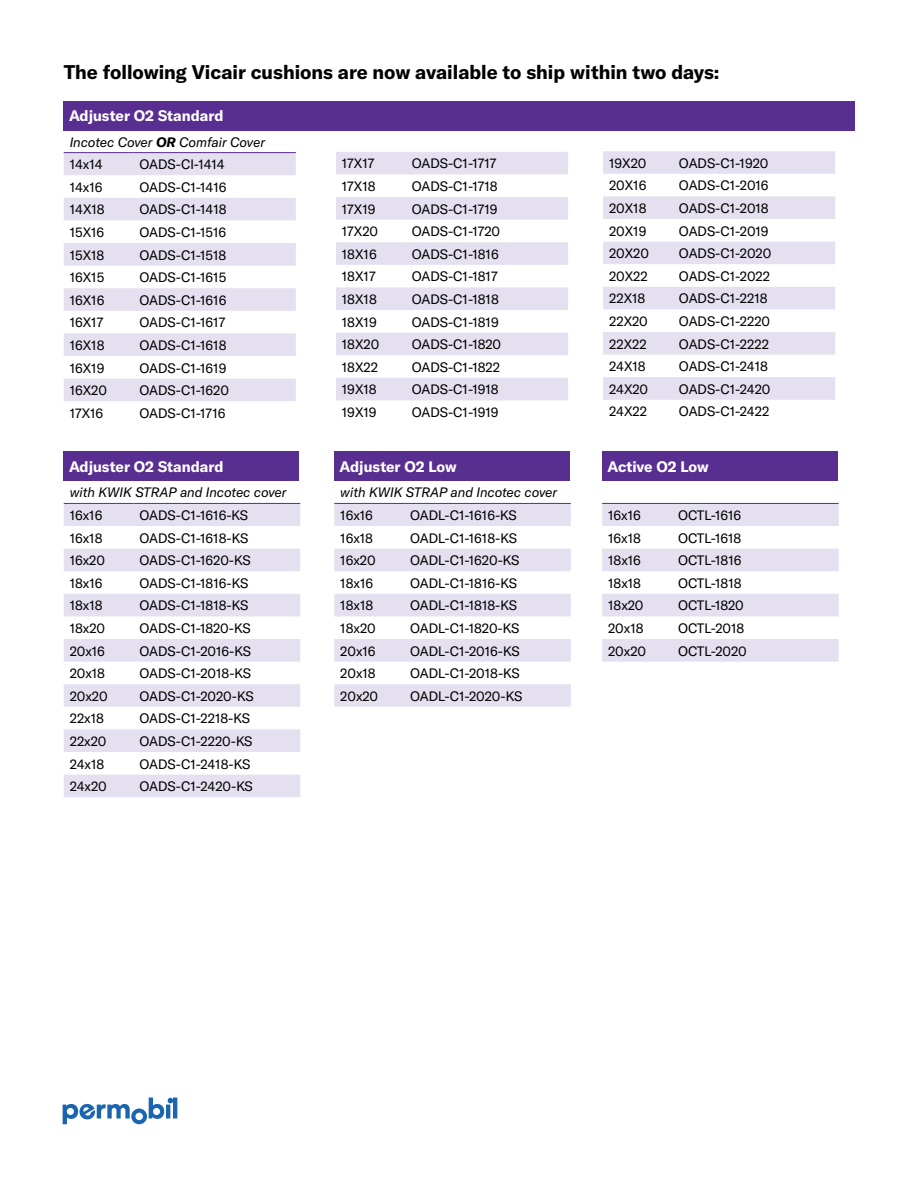
<style>
.page{position:relative;width:918px;height:1188px;background:#fff}
.page>*{position:absolute;margin:0;border:0;box-sizing:border-box;transform-origin:0 0}
.t1{font:700 19.5px "GT America";color:#000}
.t2{font:700 15px "GT America";color:#fff}
.t3{font:13.5px "GT America";color:#000}
.t4{font:italic 13.5px/22.6px "GT America";color:#000}
.s1{font-weight:700}
.s2{font-style:normal}
</style>
<div class="page">
<div style="left:63px;top:101px;width:791px;height:29px;background:#582e91"></div>
<div style="left:63px;top:451px;width:236px;height:30px;background:#582e91"></div>
<div style="left:334px;top:451px;width:236px;height:30px;background:#582e91"></div>
<div style="left:602px;top:451px;width:236px;height:30px;background:#582e91"></div>
<svg style="left:64px;top:153px;width:232px;height:248px;fill:#e5e0f0"></svg>
<hr style="left:64px;top:152px;width:70px;height:1px;background:#582e91">
<hr style="left:134px;top:152px;width:162px;height:1px;background:#582e91">
<svg style="left:64px;top:504px;width:236px;height:293px;fill:#e5e0f0"></svg>
<hr style="left:64px;top:503px;width:70px;height:1px;background:#582e91">
<hr style="left:134px;top:503px;width:166px;height:1px;background:#582e91">
<svg style="left:334px;top:504px;width:237px;height:203px;fill:#e5e0f0"></svg>
<hr style="left:334px;top:503px;width:70px;height:1px;background:#582e91">
<hr style="left:404px;top:503px;width:167px;height:1px;background:#582e91">
<svg style="left:602px;top:504px;width:237px;height:158px"></svg>
<hr style="left:602px;top:503px;width:70px;height:1px;background:#582e91">
<hr style="left:672px;top:503px;width:167px;height:1px;background:#582e91">
<svg style="left:63px;top:1098px;width:114px;height:26px"></svg>
<svg style="left:336px;top:152px;width:232px;height:248px"></svg>
<div style="left:336px;top:197px;width:232px;height:23px;background:#e5e0f0"></div>
<div style="left:603px;top:151px;width:232px;height:23px;background:#e5e0f0"></div>
<svg style="left:603px;top:196px;width:232px;height:204px;fill:#e5e0f0"></svg>
<h1 class="t1" style="left:64px;top:60px;width:657px">The following Vicair cushions are now available to ship within two days:</h1>
<p class="t2" style="left:69px;top:106px;width:156px">Adjuster O2 Standard</p>
<p class="t4" style="left:70px;top:131px;width:197px">Incotec Cover <span class="s1">OR</span> Comfair Cover<br><span class="s2">14x14</span></p>
<p class="t3" style="left:140px;top:156px;width:87px">OADS-CI-1414</p>
<p class="t3" style="left:70px;top:179px;width:34px">14x16</p>
<p class="t3" style="left:140px;top:179px;width:88px">OADS-C1-1416</p>
<p class="t3" style="left:70px;top:202px;width:36px">14X18</p>
<p class="t3" style="left:140px;top:202px;width:88px">OADS-C1-1418</p>
<p class="t3" style="left:70px;top:224px;width:36px">15X16</p>
<p class="t3" style="left:140px;top:224px;width:88px">OADS-C1-1516</p>
<p class="t3" style="left:70px;top:247px;width:36px">15X18</p>
<p class="t3" style="left:140px;top:247px;width:88px">OADS-C1-1518</p>
<p class="t3" style="left:70px;top:269px;width:36px">16X15</p>
<p class="t3" style="left:140px;top:269px;width:88px">OADS-C1-1615</p>
<p class="t3" style="left:70px;top:292px;width:36px">16X16</p>
<p class="t3" style="left:140px;top:292px;width:88px">OADS-C1-1616</p>
<p class="t3" style="left:70px;top:315px;width:35px">16X17</p>
<p class="t3" style="left:140px;top:315px;width:87px">OADS-C1-1617</p>
<p class="t3" style="left:70px;top:337px;width:36px">16X18</p>
<p class="t3" style="left:140px;top:337px;width:88px">OADS-C1-1618</p>
<p class="t3" style="left:70px;top:360px;width:36px">16X19</p>
<p class="t3" style="left:140px;top:360px;width:88px">OADS-C1-1619</p>
<p class="t3" style="left:70px;top:382px;width:39px">16X20</p>
<p class="t3" style="left:140px;top:382px;width:91px">OADS-C1-1620</p>
<p class="t3" style="left:70px;top:405px;width:35px">17X16</p>
<p class="t3" style="left:140px;top:405px;width:87px">OADS-C1-1716</p>
<p class="t3" style="left:342px;top:156px;width:34px">17X17</p>
<p class="t3" style="left:412px;top:156px;width:86px">OADS-C1-1717</p>
<p class="t3" style="left:342px;top:178px;width:35px">17X18</p>
<p class="t3" style="left:412px;top:178px;width:87px">OADS-C1-1718</p>
<p class="t3" style="left:342px;top:201px;width:35px">17X19</p>
<p class="t3" style="left:412px;top:201px;width:87px">OADS-C1-1719</p>
<p class="t3" style="left:342px;top:224px;width:38px">17X20</p>
<p class="t3" style="left:412px;top:224px;width:90px">OADS-C1-1720</p>
<p class="t3" style="left:342px;top:246px;width:36px">18X16</p>
<p class="t3" style="left:412px;top:246px;width:88px">OADS-C1-1816</p>
<p class="t3" style="left:342px;top:269px;width:35px">18X17</p>
<p class="t3" style="left:412px;top:269px;width:87px">OADS-C1-1817</p>
<p class="t3" style="left:342px;top:291px;width:36px">18X18</p>
<p class="t3" style="left:412px;top:291px;width:89px">OADS-C1-1818</p>
<p class="t3" style="left:342px;top:314px;width:36px">18X19</p>
<p class="t3" style="left:412px;top:314px;width:88px">OADS-C1-1819</p>
<p class="t3" style="left:342px;top:337px;width:39px">18X20</p>
<p class="t3" style="left:412px;top:337px;width:91px">OADS-C1-1820</p>
<p class="t3" style="left:342px;top:359px;width:38px">18X22</p>
<p class="t3" style="left:412px;top:359px;width:90px">OADS-C1-1822</p>
<p class="t3" style="left:342px;top:382px;width:36px">19X18</p>
<p class="t3" style="left:412px;top:382px;width:88px">OADS-C1-1918</p>
<p class="t3" style="left:342px;top:404px;width:36px">19X19</p>
<p class="t3" style="left:412px;top:404px;width:88px">OADS-C1-1919</p>
<p class="t3" style="left:609px;top:155px;width:39px">19X20</p>
<p class="t3" style="left:679px;top:155px;width:91px">OADS-C1-1920</p>
<p class="t3" style="left:609px;top:178px;width:39px">20X16</p>
<p class="t3" style="left:679px;top:178px;width:91px">OADS-C1-2016</p>
<p class="t3" style="left:609px;top:200px;width:39px">20X18</p>
<p class="t3" style="left:679px;top:200px;width:91px">OADS-C1-2018</p>
<p class="t3" style="left:609px;top:223px;width:39px">20X19</p>
<p class="t3" style="left:679px;top:223px;width:91px">OADS-C1-2019</p>
<p class="t3" style="left:609px;top:245px;width:41px">20X20</p>
<p class="t3" style="left:679px;top:245px;width:94px">OADS-C1-2020</p>
<p class="t3" style="left:609px;top:268px;width:40px">20X22</p>
<p class="t3" style="left:679px;top:268px;width:93px">OADS-C1-2022</p>
<p class="t3" style="left:609px;top:291px;width:38px">22X18</p>
<p class="t3" style="left:679px;top:291px;width:90px">OADS-C1-2218</p>
<p class="t3" style="left:609px;top:313px;width:40px">22X20</p>
<p class="t3" style="left:679px;top:313px;width:93px">OADS-C1-2220</p>
<p class="t3" style="left:609px;top:336px;width:39px">22X22</p>
<p class="t3" style="left:679px;top:336px;width:92px">OADS-C1-2222</p>
<p class="t3" style="left:609px;top:358px;width:38px">24X18</p>
<p class="t3" style="left:679px;top:358px;width:90px">OADS-C1-2418</p>
<p class="t3" style="left:609px;top:381px;width:41px">24X20</p>
<p class="t3" style="left:679px;top:381px;width:93px">OADS-C1-2420</p>
<p class="t3" style="left:609px;top:404px;width:40px">24X22</p>
<p class="t3" style="left:679px;top:404px;width:92px">OADS-C1-2422</p>
<p class="t2" style="left:69px;top:457px;width:156px">Adjuster O2 Standard</p>
<p class="t2" style="left:340px;top:457px;width:119px">Adjuster O2 Low</p>
<p class="t2" style="left:607px;top:457px;width:103px">Active O2 Low</p>
<p class="t4" style="left:70px;top:481px;width:218px">with KWIK STRAP and Incotec cover</p>
<p class="t3" style="left:70px;top:507px;width:34px">16x16</p>
<p class="t3" style="left:140px;top:507px;width:110px">OADS-C1-1616-KS</p>
<p class="t3" style="left:70px;top:530px;width:34px">16x18</p>
<p class="t3" style="left:140px;top:530px;width:110px">OADS-C1-1618-KS</p>
<p class="t3" style="left:70px;top:553px;width:37px">16x20</p>
<p class="t3" style="left:140px;top:553px;width:113px">OADS-C1-1620-KS</p>
<p class="t3" style="left:70px;top:575px;width:34px">18x16</p>
<p class="t3" style="left:140px;top:575px;width:110px">OADS-C1-1816-KS</p>
<p class="t3" style="left:70px;top:598px;width:34px">18x18</p>
<p class="t3" style="left:140px;top:598px;width:110px">OADS-C1-1818-KS</p>
<p class="t3" style="left:70px;top:620px;width:37px">18x20</p>
<p class="t3" style="left:140px;top:620px;width:113px">OADS-C1-1820-KS</p>
<p class="t3" style="left:70px;top:643px;width:37px">20x16</p>
<p class="t3" style="left:140px;top:643px;width:113px">OADS-C1-2016-KS</p>
<p class="t3" style="left:70px;top:666px;width:37px">20x18</p>
<p class="t3" style="left:140px;top:666px;width:113px">OADS-C1-2018-KS</p>
<p class="t3" style="left:70px;top:688px;width:39px">20x20</p>
<p class="t3" style="left:140px;top:688px;width:116px">OADS-C1-2020-KS</p>
<p class="t3" style="left:70px;top:711px;width:36px">22x18</p>
<p class="t3" style="left:140px;top:711px;width:112px">OADS-C1-2218-KS</p>
<p class="t3" style="left:70px;top:733px;width:38px">22x20</p>
<p class="t3" style="left:140px;top:733px;width:114px">OADS-C1-2220-KS</p>
<p class="t3" style="left:70px;top:756px;width:36px">24x18</p>
<p class="t3" style="left:140px;top:756px;width:112px">OADS-C1-2418-KS</p>
<p class="t3" style="left:70px;top:779px;width:39px">24x20</p>
<p class="t3" style="left:140px;top:779px;width:115px">OADS-C1-2420-KS</p>
<p class="t4" style="left:340px;top:481px;width:218px">with KWIK STRAP and Incotec cover</p>
<p class="t3" style="left:340px;top:507px;width:34px">16x16</p>
<p class="t3" style="left:410px;top:507px;width:108px">OADL-C1-1616-KS</p>
<p class="t3" style="left:340px;top:530px;width:34px">16x18</p>
<p class="t3" style="left:410px;top:530px;width:108px">OADL-C1-1618-KS</p>
<p class="t3" style="left:340px;top:553px;width:37px">16x20</p>
<p class="t3" style="left:410px;top:553px;width:111px">OADL-C1-1620-KS</p>
<p class="t3" style="left:340px;top:575px;width:34px">18x16</p>
<p class="t3" style="left:410px;top:575px;width:108px">OADL-C1-1816-KS</p>
<p class="t3" style="left:340px;top:598px;width:34px">18x18</p>
<p class="t3" style="left:410px;top:598px;width:108px">OADL-C1-1818-KS</p>
<p class="t3" style="left:340px;top:620px;width:37px">18x20</p>
<p class="t3" style="left:410px;top:620px;width:111px">OADL-C1-1820-KS</p>
<p class="t3" style="left:340px;top:643px;width:37px">20x16</p>
<p class="t3" style="left:410px;top:643px;width:111px">OADL-C1-2016-KS</p>
<p class="t3" style="left:340px;top:666px;width:37px">20x18</p>
<p class="t3" style="left:410px;top:666px;width:111px">OADL-C1-2018-KS</p>
<p class="t3" style="left:340px;top:688px;width:39px">20x20</p>
<p class="t3" style="left:410px;top:688px;width:114px">OADL-C1-2020-KS</p>
<p class="t3" style="left:608px;top:507px;width:34px">16x16</p>
<p class="t3" style="left:678px;top:507px;width:65px">OCTL-1616</p>
<p class="t3" style="left:608px;top:530px;width:34px">16x18</p>
<p class="t3" style="left:678px;top:530px;width:65px">OCTL-1618</p>
<p class="t3" style="left:608px;top:553px;width:34px">18x16</p>
<p class="t3" style="left:678px;top:553px;width:65px">OCTL-1816</p>
<p class="t3" style="left:608px;top:575px;width:34px">18x18</p>
<p class="t3" style="left:678px;top:575px;width:65px">OCTL-1818</p>
<p class="t3" style="left:608px;top:598px;width:37px">18x20</p>
<p class="t3" style="left:678px;top:598px;width:67px">OCTL-1820</p>
<p class="t3" style="left:608px;top:620px;width:37px">20x18</p>
<p class="t3" style="left:678px;top:620px;width:68px">OCTL-2018</p>
<p class="t3" style="left:608px;top:643px;width:39px">20x20</p>
<p class="t3" style="left:678px;top:643px;width:70px">OCTL-2020</p>
</div>
